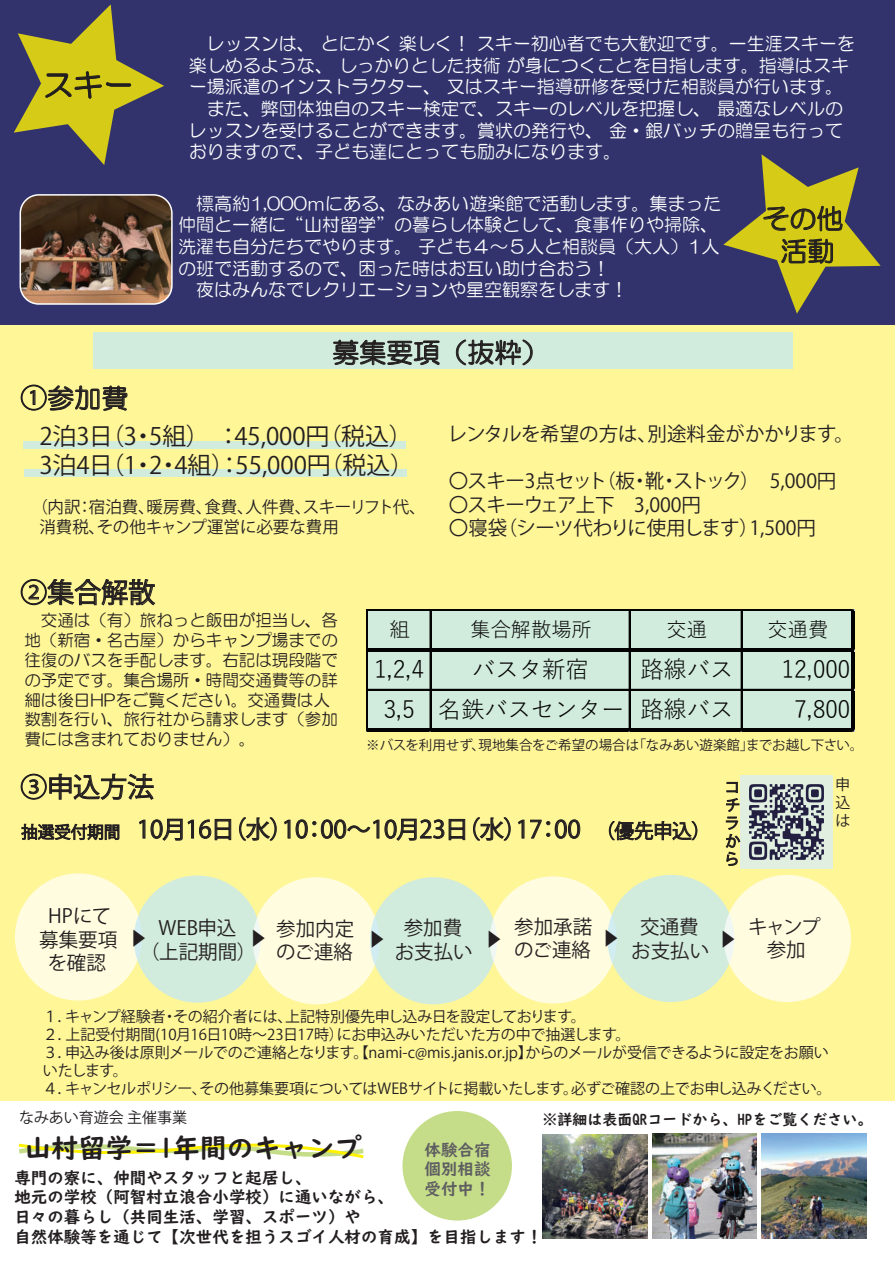
<style>
.page{position:relative;width:895px;height:1265px;background:#fff}
.page>*{position:absolute;margin:0;border:0;box-sizing:border-box;transform-origin:0 0}
.t1{font:30px "HG Maru Gothic MPRO";color:#231f20}
.t2{font:27px/32.4px "HG Maru Gothic MPRO";color:#231f20;text-align:center}
.t3{font:27px "UD Digi Kyokasho N B";color:#231f20}
.t4{font:27px "Koz Go Pr 6 N";color:#231f20}
.t5{font:24px/28.8px "Koz Go Pr 6 N";color:#231f20}
.t6{font:23.55px "Yu Gothic";color:#030303}
.t7{font:20.4px "Yu Gothic";color:#030303}
.t8{font:19.5px/23.4px "Koz Go Pr 6 N";color:#231f20;text-align:center}
.t9{font:19.5px/23.4px "Koz Go Pr 6 N";letter-spacing:-.02em;color:#231f20}
.t10{font:18px/21.6px "HG Maru Gothic MPRO";color:#fff}
.t11{font:18px "Koz Go Pr 6 N";color:#231f20}
.t12{font:16.5px/19.8px "HG Maru Gothic MPRO";color:#231f20}
.t13{font:16.5px/19.8px "UD Digi Kyokasho N B";color:#231f20}
.t14{font:16.5px/19.8px "Koz Go Pr 6 N";color:#231f20}
.t15{font:16.5px/19.8px "UD Digi Kyokasho N B";color:#5f5f62;text-align:justify}
.t16{font:15px/18px "Koz Go Pr 6 N";color:#231f20;text-align:justify}
.t17{font:15px "UD Digi Kyokasho N B";color:#231f20}
.t18{font:13.5px "Koz Go Pr 6 N";color:#231f20}
.s1{font-family:"Koz Go Pr 6 N"}
.s2{font-size:16.5px}
.s3{font-size:19.5px}
</style>
<div class="page">
<div style="left:0;top:312px;width:895px;height:788px;background:#fff698"></div>
<div style="left:0;top:0;width:895px;height:325px;background:#32336d"></div>
<svg style="left:14px;top:4px;width:150px;height:161px"></svg>
<svg style="left:723px;top:154px;width:158px;height:159px"></svg>
<div style="left:93px;top:331px;width:700px;height:37px;background:#d1ebdc"></div>
<img style="left:20px;top:197px;width:150px;height:105px">
<div style="left:20px;top:194px;width:153px;height:111px;border:2px solid #fff;border-radius:18px"></div>
<svg style="left:333px;top:339px;width:107px;height:26px"></svg>
<svg style="left:456px;top:331px;width:77px;height:34px"></svg>
<svg style="left:21px;top:384px;width:106px;height:26px"></svg>
<svg style="left:21px;top:579px;width:134px;height:26px"></svg>
<svg style="left:21px;top:773px;width:133px;height:26px"></svg>
<div style="left:25px;top:469px;width:382px;height:8px;background:#d1ebdc"></div>
<div style="left:23px;top:441px;width:382px;height:8px;background:#d1ebdc"></div>
<div style="left:366px;top:610px;width:489px;height:118px;background:#d1ebdc"></div>
<hr style="left:368px;top:609px;width:487px;height:1px;background:#030303">
<hr style="left:430px;top:610px;width:2px;height:38px;background:#030303">
<hr style="left:629px;top:610px;width:2px;height:38px;background:#030303">
<hr style="left:741px;top:610px;width:2px;height:38px;background:#030303">
<hr style="left:368px;top:648px;width:487px;height:3px;background:#030303">
<hr style="left:368px;top:689px;width:484px;height:1px;background:#030303">
<hr style="left:366px;top:609px;width:2px;height:122px;background:#030303">
<hr style="left:430px;top:651px;width:2px;height:77px;background:#030303">
<hr style="left:629px;top:651px;width:2px;height:77px;background:#030303">
<hr style="left:741px;top:651px;width:2px;height:77px;background:#030303">
<hr style="left:368px;top:728px;width:487px;height:3px;background:#030303">
<hr style="left:852px;top:610px;width:3px;height:121px;background:#030303">
<svg style="left:21px;top:823px;width:99px;height:17px"></svg>
<svg style="left:139px;top:818px;width:92px;height:23px"></svg>
<svg style="left:239px;top:817px;width:38px;height:23px"></svg>
<svg style="left:284px;top:818px;width:181px;height:23px"></svg>
<svg style="left:473px;top:817px;width:38px;height:23px"></svg>
<svg style="left:518px;top:819px;width:63px;height:20px"></svg>
<svg style="left:609px;top:821px;width:89px;height:19px"></svg>
<div style="left:15px;top:873px;width:127px;height:127px;background:#fffcdf;border-radius:50%"></div>
<div style="left:134px;top:875px;width:127px;height:127px;background:#d1ebdc;border-radius:50%"></div>
<div style="left:253px;top:877px;width:127px;height:127px;background:#fffcdf;border-radius:50%"></div>
<div style="left:370px;top:877px;width:127px;height:127px;background:#d1ebdc;border-radius:50%"></div>
<div style="left:490px;top:876px;width:127px;height:127px;background:#fffcdf;border-radius:50%"></div>
<div style="left:607px;top:874px;width:127px;height:127px;background:#d1ebdc;border-radius:50%"></div>
<div style="left:724px;top:874px;width:127px;height:127px;background:#fffcdf;border-radius:50%"></div>
<svg style="left:18px;top:1143px;width:346px;height:16px"></svg>
<div style="left:402px;top:1110px;width:110px;height:110px;background:#c5dd88;border-radius:50%"></div>
<img style="left:543px;top:1134px;width:104px;height:103px">
<img style="left:652px;top:1133px;width:105px;height:104px">
<img style="left:762px;top:1133px;width:104px;height:104px">
<img style="left:740px;top:775px;width:93px;height:93px">
<svg style="left:726px;top:781px;width:14px;height:84px"></svg>
<h1 class="t1" style="left:43px;top:70px;width:91px">スキー</h1>
<h2 class="t2" style="left:20px;top:382px;width:109px"><span class="s1">①</span>参加費</h2>
<p class="t10" style="left:189px;top:33px;width:667px">　レッスンは、 とにかく 楽しく！ スキー初心者でも大歓迎です。一生涯スキーを楽しめるような、 しっかりとした技術 が身につくことを目指します。指導はスキー場派遣のインストラクター、 又はスキー指導研修を受けた相談員が行います。　また、弊団体独自のスキー検定で、スキーのレベルを把握し、 最適なレベルのレッスンを受けることができます。賞状の発行や、 金・銀バッチの贈呈も行っておりますので、子ども達にとっても励みになります。</p>
<p class="t10" style="left:178px;top:192px;width:545px">　標高約1,000ｍにある、なみあい遊楽館で活動します。集まった仲間と一緒に“山村留学”の暮らし体験として、食事作りや掃除、洗濯も自分たちでやります。 子ども４～５人と相談員（大人）1人の班で活動するので、困った時はお互い助け合おう！<br>　夜はみんなでレクリエーションや星空観察をします！</p>
<h2 class="t2" style="left:332px;top:336px;width:217px">募集要項（抜粋）</h2>
<h2 class="t2" style="left:762px;top:202px;width:82px">その他活動</h2>
<h3 class="t5" style="left:39px;top:422px;width:376px">2泊3日（3・5組）　：45,000円（税込）<br>3泊4日（1・2・4組）：55,000円（税込）</h3>
<p class="t14" style="left:39px;top:497px;width:388px;text-indent:-8px">（内訳：宿泊費、暖房費、食費、人件費、スキーリフト代、消費税、その他キャンプ運営に必要な費用</p>
<h2 class="t4" style="left:20px;top:577px;width:136px">②集合解散</h2>
<p class="t8" style="left:447px;top:423px;width:408px">レンタルを希望の方は、別途料金がかかります。</p>
<p class="t9" style="left:449px;top:469px;width:408px">〇スキー3点セット（板・靴・ストック）　5,000円　〇スキーウェア上下　3,000円<br>〇寝袋（シーツ代わりに使用します）1,500円</p>
<p class="t12" style="left:24px;top:610px;width:315px">　交通は（有）旅ねっと飯田が担当し、各地（新宿・名古屋）からキャンプ場までの往復のバスを手配します。右記は現段階での予定です。集合場所・時間交通費等の詳細は後日HPをご覧ください。交通費は人数割を行い、旅行社から請求します（参加費には含まれておりません）。</p>
<p class="t7" style="left:390px;top:611px;width:22px">組</p>
<p class="t7" style="left:470px;top:611px;width:123px">集合解散場所</p>
<p class="t7" style="left:666px;top:611px;width:42px">交通</p>
<p class="t7" style="left:767px;top:611px;width:62px">交通費</p>
<h3 class="t6" style="left:374px;top:647px;width:52px">1,2,4</h3>
<h3 class="t6" style="left:472px;top:647px;width:118px">バスタ新宿</h3>
<h3 class="t6" style="left:640px;top:647px;width:95px">路線バス</h3>
<h3 class="t6" style="left:782px;top:647px;width:71px">12,000</h3>
<h3 class="t6" style="left:383px;top:687px;width:351px">3,5 名鉄バスセンター 路線バス</h3>
<h3 class="t6" style="left:794px;top:687px;width:58px">7,800</h3>
<p class="t18" style="left:366px;top:737px;width:498px">※バスを利用せず、現地集合をご希望の場合は「なみあい遊楽館」までお越し下さい。</p>
<h2 class="t4" style="left:20px;top:771px;width:135px">③申込方法</h2>
<h3 class="t5" style="left:21px;top:815px;width:691px"><span class="s2">抽選受付期間　</span>10月16日（水）10：00～10月23日（水）17：00　<span class="s3">（優先申込）</span></h3>
<p class="t16" style="left:724px;top:796px;width:18px">チラから</p>
<p class="t16" style="left:835px;top:775px;width:17px">申込は</p>
<p class="t8" style="left:39px;top:904px;width:79px">HPにて募集要項を確認</p>
<p class="t8" style="left:140px;top:916px;width:118px">WEB申込<br>（上記期間）</p>
<p class="t8" style="left:276px;top:917px;width:79px;text-align:left">参加内定のご連絡</p>
<p class="t8" style="left:395px;top:916px;width:79px">参加費お支払い</p>
<p class="t8" style="left:514px;top:915px;width:79px;text-align:left">参加承諾のご連絡</p>
<p class="t8" style="left:631px;top:915px;width:79px">交通費お支払い</p>
<p class="t8" style="left:748px;top:915px;width:74px">キャンプ参加</p>
<p class="t11" style="left:129px;top:928px;width:19px">▶</p>
<p class="t11" style="left:249px;top:927px;width:19px">▶</p>
<p class="t11" style="left:367px;top:929px;width:19px">▶</p>
<p class="t11" style="left:484px;top:929px;width:19px">▶</p>
<p class="t11" style="left:601px;top:927px;width:19px">▶</p>
<p class="t11" style="left:718px;top:929px;width:19px">▶</p>
<p class="t16" style="left:43px;top:1007px;width:790px;text-align:left">１．キャンプ経験者・その紹介者には、上記特別優先申し込み日を設定しております。<br>２．上記受付期間(10月16日10時～23日17時）にお申込みいただいた方の中で抽選します。<br>３．申込み後は原則メールでのご連絡となります。【nami-c@mis.janis.or.jp】からのメールが受信できるように設定をお願いいたします。<br>４．キャンセルポリシー、その他募集要項についてはWEBサイトに掲載いたします。必ずご確認の上でお申し込みください。</p>
<p class="t16" style="left:19px;top:1108px;width:170px">なみあい育遊会 主催事業</p>
<h2 class="t3" style="left:24px;top:1131px;width:339px">山村留学＝1年間のキャンプ</h2>
<p class="t13" style="left:14px;top:1167px;width:530px">専門の寮に、仲間やスタッフと起居し、<br>地元の学校（阿智村立浪合小学校）に通いながら、<br>日々の暮らし（共同生活、学習、スポーツ）や<br>自然体験等を通じて【次世代を担うスゴイ人材の育成】を目指します！</p>
<p class="t17" style="left:542px;top:1109px;width:332px">※詳細は表面QRコードから、HPをご覧ください。</p>
<p class="t15" style="left:425px;top:1139px;width:67px">体験合宿個別相談受付中！</p>
</div>
